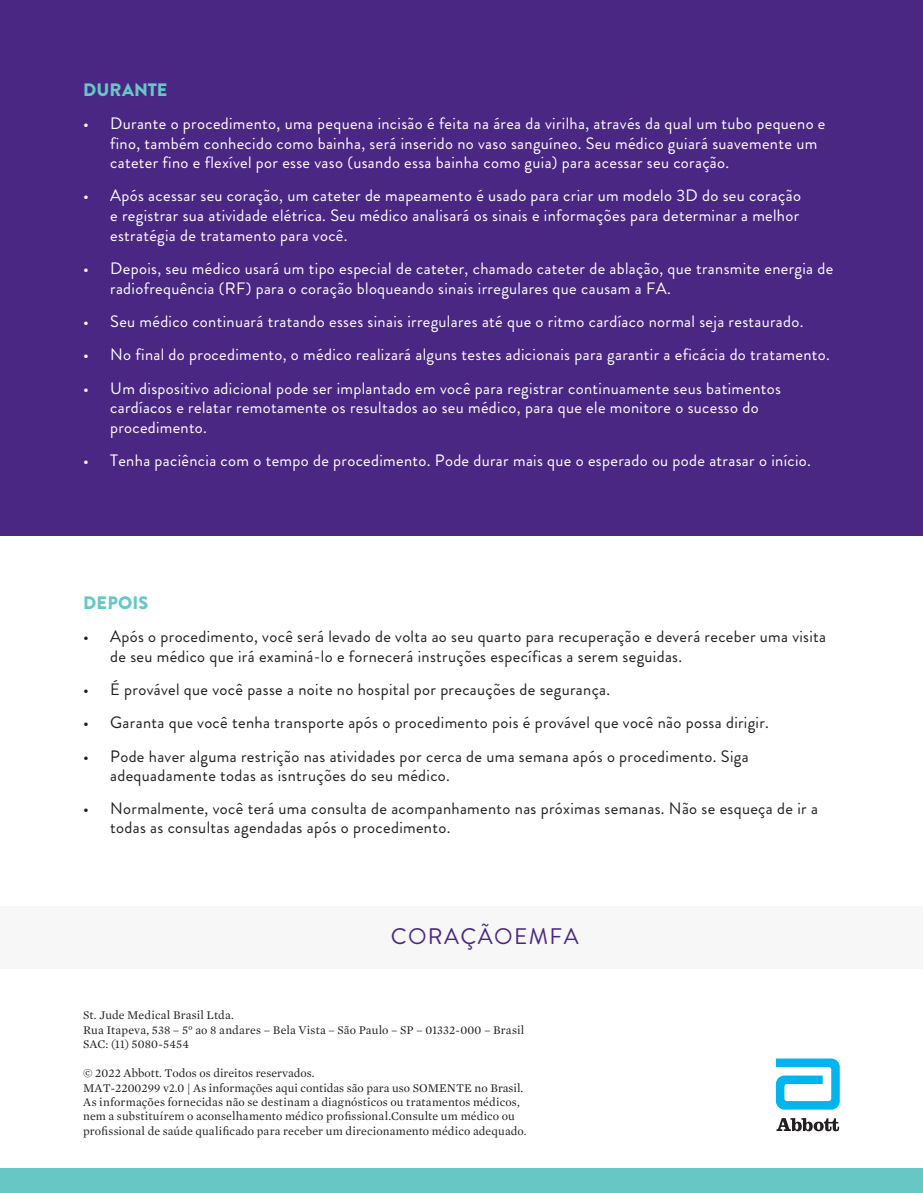
<style>
.page{position:relative;width:923px;height:1193px;background:#fff}
.page>*{position:absolute;margin:0;border:0;box-sizing:border-box;transform-origin:0 0}
.t1{font:22.5px "Brandon Grotesque";letter-spacing:.06em;color:#4a2783}
.t2{font:900 18px "Brandon Grotesque";letter-spacing:.005em;color:#66c7c5}
.t3{font:16.5px/19.5px "Brandon Grotesque";letter-spacing:.02em;color:#fff}
.t4{font:16.5px/19.2px "Brandon Grotesque";letter-spacing:.02em;color:#231f20}
.t5{font:12px/14.4px "Mercury Text G1";letter-spacing:.005em;color:#231f20}
.s1{font-family:"Minion Pro"}
</style>
<div class="page">
<svg style="left:775px;top:1058px;width:64px;height:51px"></svg>
<svg style="left:776px;top:1118px;width:62px;height:13px"></svg>
<div style="left:0;top:1168px;width:922px;height:24px;background:#66c7c5"></div>
<div style="left:0;top:0;width:922px;height:535px;background:#4a2783"></div>
<div style="left:0;top:906px;width:922px;height:62px;background:#f7f7f8"></div>
<p class="t2" style="left:83px;top:77px;width:86px">DURANTE</p>
<p class="t3" style="left:110px;top:114px;width:716px;text-indent:-27px">• Durante o procedimento, uma pequena incisão é feita na área da virilha, através da qual um tubo pequeno e fino, também conhecido como bainha, será inserido no vaso sanguíneo. Seu médico guiará suavemente um cateter fino e flexível por esse vaso (usando essa bainha como guia) para acessar seu coração.</p>
<p class="t3" style="left:110px;top:186px;width:692px;text-align:justify;text-indent:-27px">• Após acessar seu coração, um cateter de mapeamento é usado para criar um modelo 3D do seu coração e registrar sua atividade elétrica. Seu médico analisará os sinais e informações para determinar a melhor estratégia de tratamento para você.</p>
<p class="t3" style="left:110px;top:259px;width:724px;text-indent:-27px">• Depois, seu médico usará um tipo especial de cateter, chamado cateter de ablação, que transmite energia de radiofrequência (RF) para o coração bloqueando sinais irregulares que causam a FA.</p>
<p class="t3" style="left:83px;top:312px;width:721px">• Seu médico continuará tratando esses sinais irregulares até que o ritmo cardíaco normal seja restaurado.</p>
<p class="t3" style="left:83px;top:345px;width:748px">• No final do procedimento, o médico realizará alguns testes adicionais para garantir a eficácia do tratamento.</p>
<p class="t3" style="left:110px;top:378px;width:672px;text-indent:-27px">• Um dispositivo adicional pode ser implantado em você para registrar continuamente seus batimentos cardíacos e relatar remotamente os resultados ao seu médico, para que ele monitore o sucesso do procedimento.</p>
<p class="t3" style="left:83px;top:451px;width:729px">• Tenha paciência com o tempo de procedimento. Pode durar mais que o esperado ou pode atrasar o início.</p>
<p class="t2" style="left:83px;top:590px;width:67px">DEPOIS</p>
<p class="t4" style="left:110px;top:627px;width:717px;text-indent:-27px">• Após o procedimento, você será levado de volta ao seu quarto para recuperação e deverá receber uma visita de seu médico que irá examiná-lo e fornecerá instruções específicas a serem seguidas.</p>
<p class="t4" style="left:83px;top:680px;width:528px">• É provável que você passe a noite no hospital por precauções de segurança.</p>
<p class="t4" style="left:83px;top:713px;width:687px">• Garanta que você tenha transporte após o procedimento pois é provável que você não possa dirigir.</p>
<p class="t4" style="left:110px;top:746px;width:640px;text-indent:-27px">• Pode haver alguma restrição nas atividades por cerca de uma semana após o procedimento. Siga adequadamente todas as isntruções do seu médico.</p>
<p class="t4" style="left:110px;top:799px;width:709px;text-indent:-27px">• Normalmente, você terá uma consulta de acompanhamento nas próximas semanas. Não se esqueça de ir a todas as consultas agendadas após o procedimento.</p>
<p class="t1" style="left:390px;top:920px;width:189px">CORAÇÃOEMFA</p>
<p class="t5" style="left:83px;top:1007px;width:442px">St. Jude Medical Brasil Ltda.<br>Rua Itapeva, 538 – 5° ao 8 andares – Bela Vista – São Paulo – SP – 01332-000 – Brasil<br>SAC: (11) 5080-5454</p>
<p class="t5" style="left:83px;top:1065px;width:445px">© 2022 Abbott. Todos os direitos reservados.<br>MAT-2200299 v<span class="s1">2</span>.0 | As informações aqui contidas são para uso SOMENTE no Brasil.<br>As informações fornecidas não se destinam a diagnósticos ou tratamentos médicos, nem a substituírem o aconselhamento médico profissional.Consulte um médico ou profissional de saúde qualificado para receber um direcionamento médico adequado.</p>
</div>
